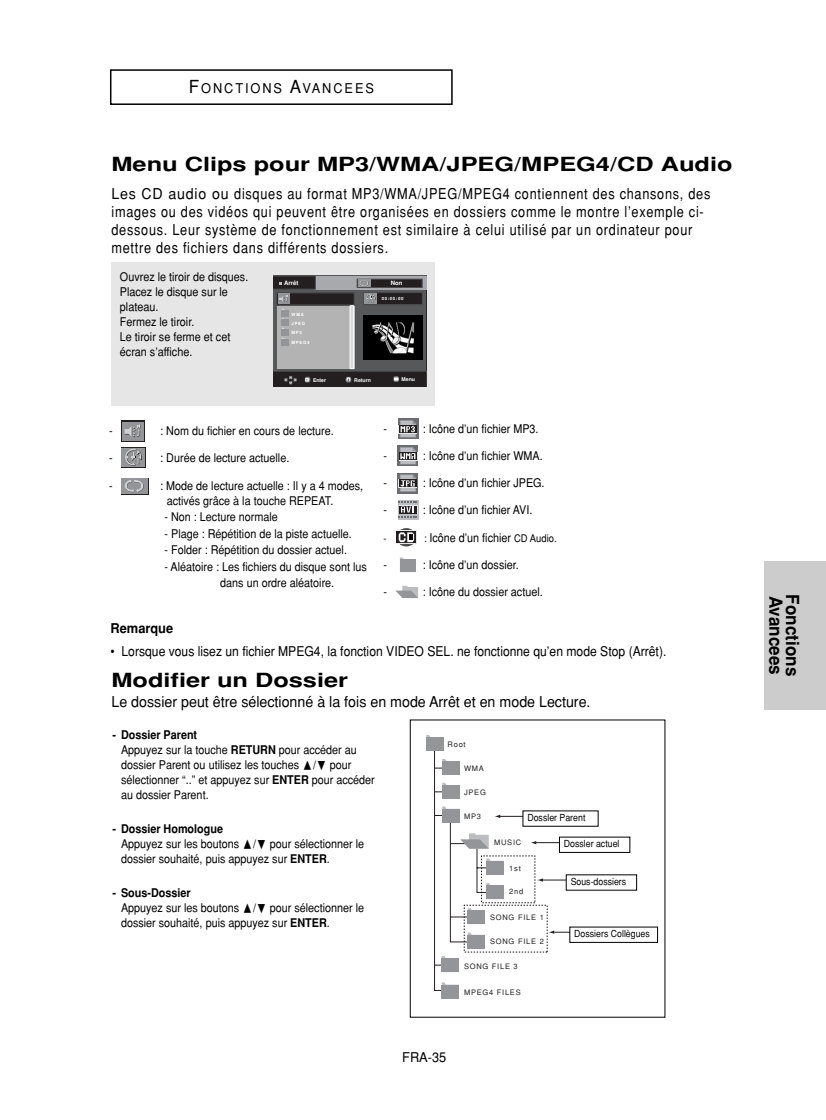
<style>
.page{position:relative;width:826px;height:1120px;background:#fff}
.page>*{position:absolute;margin:0;border:0;box-sizing:border-box;transform-origin:0 0}
.t1{font:700 19.5px "Helvetica";color:#000;scale:1.3 1}
.t2{font:700 18px "Helvetica";color:#000;scale:.95 1}
.t3{font:15px/18px "Helvetica";letter-spacing:.055em;color:#000;scale:.95 1}
.t4{font:15px "Helvetica";color:#000;scale:.95 1}
.t5{font:13.5px "Helvetica";color:#000;scale:.9 1}
.t6{font:13.5px "Helvetica";letter-spacing:.15em;color:#000;scale:.95 1}
.t7{font:700 13.5px "Helvetica";color:#000;scale:.95 1}
.t8{font:13.5px "Helvetica";color:#000;scale:.95 1}
.t9{font:12px/15px "Helvetica";color:#000;scale:.9 1}
.t10{font:10.5px "Helvetica";color:#000;scale:.9 1}
.t11{font:9.75px "Helvetica";color:#000;scale:.9 1}
.t12{font:7.5px "Helvetica";letter-spacing:.1em;color:#231f20}
.t13{font:700 6px "Helvetica";color:#fff}
.t14{font:700 5.1px "Helvetica";color:#fff}
.t15{font:700 4.2px "Helvetica";letter-spacing:.18em;color:#fff}
.s1{font-size:18px}
.s2{font-size:10.5px}
.s3{font-weight:700}
.s4{font-family:"Zeal"}
</style>
<div class="page">
<div style="left:764px;top:561px;width:62px;height:148px;background:#ccc"></div>
<div style="left:110px;top:69px;width:343px;height:36px;border:2px solid #000"></div>
<div style="left:111px;top:262px;width:324px;height:143px;background:#e6e6e6"></div>
<svg style="left:395px;top:586px;width:23px;height:12px"></svg>
<svg style="left:400px;top:557px;width:16px;height:3px"></svg>
<div style="left:400px;top:560px;width:16px;height:12px;background:#939598"></div>
<svg style="left:396px;top:528px;width:20px;height:18px"></svg>
<svg style="left:396px;top:530px;width:21px;height:14px"></svg>
<svg style="left:397px;top:531px;width:19px;height:12px"></svg>
<svg style="left:399px;top:532px;width:15px;height:10px"></svg>
<svg style="left:398px;top:500px;width:20px;height:19px"></svg>
<svg style="left:398px;top:501px;width:19px;height:17px"></svg>
<div style="left:397px;top:473px;width:21px;height:20px;background:#6c6d70"></div>
<svg style="left:398px;top:479px;width:19px;height:9px"></svg>
<div style="left:399px;top:480px;width:18px;height:7px;background:#231f20"></div>
<svg style="left:400px;top:474px;width:16px;height:18px"></svg>
<div style="left:398px;top:446px;width:20px;height:20px;background:linear-gradient(to right,#838588,#797a7d)"></div>
<div style="left:399px;top:452px;width:18px;height:9px;background:#e6e7e9"></div>
<div style="left:399px;top:452px;width:18px;height:8px;background:#231f20"></div>
<svg style="left:400px;top:447px;width:16px;height:17px"></svg>
<div style="left:398px;top:418px;width:20px;height:21px;background:#6c6d70"></div>
<div style="left:399px;top:425px;width:18px;height:9px;background:#e6e7e9"></div>
<div style="left:399px;top:425px;width:18px;height:8px;background:#231f20"></div>
<svg style="left:400px;top:420px;width:16px;height:18px"></svg>
<div style="left:121px;top:478px;width:27px;height:17px;background:#231f20"></div>
<div style="left:121px;top:478px;width:27px;height:16px;background:#939598"></div>
<svg style="left:124px;top:480px;width:20px;height:13px"></svg>
<svg style="left:121px;top:447px;width:25px;height:21px"></svg>
<div style="left:122px;top:448px;width:23px;height:19px;background:#939598"></div>
<svg style="left:125px;top:449px;width:17px;height:16px"></svg>
<svg style="left:121px;top:421px;width:23px;height:21px"></svg>
<div style="left:122px;top:422px;width:21px;height:19px;background:#939598"></div>
<svg style="left:124px;top:425px;width:17px;height:12px"></svg>
<svg style="left:426px;top:735px;width:152px;height:263px"></svg>
<div style="left:442px;top:958px;width:17px;height:14px;background:#939598"></div>
<div style="left:523px;top:811px;width:75px;height:15px;background:#fff"></div>
<div style="left:560px;top:837px;width:70px;height:15px;background:#fff"></div>
<div style="left:559px;top:837px;width:71px;height:16px;border:1px solid #000"></div>
<div style="left:566px;top:875px;width:70px;height:15px;background:#fff"></div>
<div style="left:570px;top:927px;width:87px;height:15px;background:#fff"></div>
<svg style="left:274px;top:276px;width:153px;height:110px;background:#646364"></svg>
<div style="left:281px;top:339px;width:8px;height:6px;background:#939598"></div>
<p class="t6" style="left:189px;top:84px;width:197px"><span class="s1">F</span>ONCTIONS <span class="s1">A</span>VANCEES</p>
<h1 class="t1" style="left:111px;top:157px;width:479px">Menu Clips pour MP3/WMA/JPEG/MPEG4/CD Audio</h1>
<p class="t3" style="left:111px;top:186px;width:632px">Les CD audio ou disques au format MP3/WMA/JPEG/MPEG4 contiennent des chansons, des images ou des vidéos qui peuvent être organisées en dossiers comme le montre l’exemple ci&shy;dessous. Leur système de fonctionnement est similaire à celui utilisé par un ordinateur pour mettre des fichiers dans différents dossiers.</p>
<p class="t9" style="left:120px;top:271px;width:144px">Ouvrez le tiroir de disques.<br>Placez le disque sur le plateau.<br>Fermez le tiroir.<br>Le tiroir se ferme et cet écran s’affiche.</p>
<p class="t13" style="left:284px;top:281px;width:16px">Arrêt</p>
<p class="t13" style="left:391px;top:281px;width:13px">Non</p>
<p class="t15" style="left:382px;top:297px;width:23px">00:00:00</p>
<p class="t15" style="left:292px;top:312px;width:14px">WMA</p>
<p class="t15" style="left:292px;top:322px;width:15px">JPEG</p>
<p class="t15" style="left:292px;top:331px;width:12px">MP3</p>
<p class="t15" style="left:292px;top:341px;width:20px">MPEG4</p>
<p class="t14" style="left:313px;top:378px;width:15px">Enter</p>
<p class="t14" style="left:354px;top:378px;width:18px">Return</p>
<p class="t14" style="left:402px;top:377px;width:15px">Menu</p>
<p class="t9" style="left:109px;top:424px;width:5px">-</p>
<p class="t9" style="left:160px;top:424px;width:194px">: Nom du fichier en cours de lecture.</p>
<p class="t9" style="left:109px;top:451px;width:5px">-</p>
<p class="t9" style="left:160px;top:451px;width:145px">: Durée de lecture actuelle.</p>
<p class="t9" style="left:109px;top:479px;width:5px">-</p>
<p class="t9" style="left:167px;top:480px;width:220px;line-height:14.4px;text-indent:-6px">: Mode de lecture actuelle : Il y a 4 modes, activés grâce à la touche REPEAT.</p>
<p class="t9" style="left:165px;top:510px;width:128px">- Non : Lecture normale</p>
<p class="t9" style="left:165px;top:527px;width:210px">- Plage : Répétition de la piste actuelle.</p>
<p class="t9" style="left:165px;top:543px;width:204px">- Folder : Répétition du dossier actuel.</p>
<p class="t9" style="left:220px;top:559px;width:164px;line-height:16.5px;text-indent:-56px">- Aléatoire : Les fichiers du disque sont lus dans un ordre aléatoire.</p>
<p class="t9" style="left:384px;top:422px;width:5px">-</p>
<p class="t9" style="left:423px;top:422px;width:130px">: Icône d’un fichier MP3.</p>
<p class="t9" style="left:384px;top:449px;width:5px">-</p>
<p class="t9" style="left:423px;top:449px;width:135px">: Icône d’un fichier WMA.</p>
<p class="t9" style="left:384px;top:476px;width:5px">-</p>
<p class="t9" style="left:423px;top:476px;width:137px">: Icône d’un fichier JPEG.</p>
<p class="t9" style="left:384px;top:503px;width:5px">-</p>
<p class="t9" style="left:423px;top:503px;width:123px">: Icône d’un fichier AVI.</p>
<p class="t10" style="left:384px;top:535px;width:5px">-</p>
<p class="t9" style="left:424px;top:532px;width:149px"><span class="s2">:</span> Icône d’un fichier <span class="s2">CD Audio.</span></p>
<p class="t9" style="left:384px;top:559px;width:5px">-</p>
<p class="t9" style="left:423px;top:559px;width:108px">: Icône d’un dossier.</p>
<p class="t9" style="left:384px;top:586px;width:5px">-</p>
<p class="t9" style="left:423px;top:586px;width:135px">: Icône du dossier actuel.</p>
<p class="t7" style="left:111px;top:623px;width:68px">Remarque</p>
<p class="t5" style="left:111px;top:646px;width:619px">• Lorsque vous lisez un fichier MPEG4, la fonction VIDEO SEL. ne fonctionne qu’en mode Stop (Arrêt).</p>
<h1 class="t1" style="left:111px;top:673px;width:183px">Modifier un Dossier</h1>
<p class="t4" style="left:111px;top:697px;width:506px">Le dossier peut être sélectionné à la fois en mode Arrêt et en mode Lecture.</p>
<p class="t12" style="left:448px;top:742px;width:20px">Root</p>
<p class="t12" style="left:464px;top:766px;width:21px">WMA</p>
<p class="t12" style="left:464px;top:789px;width:23px">JPEG</p>
<p class="t12" style="left:464px;top:813px;width:18px">MP3</p>
<p class="t9" style="left:121px;top:728px;width:284px;text-indent:-9px"><span class="s3">- Dossier Parent<br></span>Appuyez sur la touche <span class="s3">RETURN</span> pour accéder au dossier Parent ou utilisez les touches <span class="s4">➐</span>/<span class="s4">❷</span> pour sélectionner “..” et appuyez sur <span class="s3">ENTER</span> pour accéder au dossier Parent.</p>
<p class="t9" style="left:121px;top:822px;width:272px;text-indent:-9px"><span class="s3">- Dossier Homologue<br></span>Appuyez sur les boutons <span class="s4">➐</span>/<span class="s4">❷</span> pour sélectionner le dossier souhaité, puis appuyez sur <span class="s3">ENTER</span>.</p>
<p class="t9" style="left:121px;top:887px;width:272px;text-indent:-9px"><span class="s3">- Sous-Dossier<br></span>Appuyez sur les boutons <span class="s4">➐</span>/<span class="s4">❷</span> pour sélectionner le dossier souhaité, puis appuyez sur <span class="s3">ENTER</span>.</p>
<p class="t11" style="left:527px;top:814px;width:66px">Dossler Parent</p>
<p class="t11" style="left:564px;top:840px;width:63px">Dossler actuel</p>
<p class="t11" style="left:571px;top:878px;width:63px">Sous-dossiers</p>
<p class="t12" style="left:494px;top:839px;width:29px">MUSIC</p>
<p class="t12" style="left:509px;top:865px;width:13px">1st</p>
<p class="t12" style="left:509px;top:889px;width:16px">2nd</p>
<p class="t12" style="left:490px;top:915px;width:55px">SONG FILE 1</p>
<p class="t12" style="left:490px;top:939px;width:55px">SONG FILE 2</p>
<p class="t11" style="left:574px;top:930px;width:85px">Dossiers Collègues</p>
<p class="t12" style="left:464px;top:963px;width:55px">SONG FILE 3</p>
<p class="t12" style="left:464px;top:990px;width:58px">MPEG4 FILES</p>
<p class="t8" style="left:402px;top:1052px;width:48px">FRA-35</p>
<h2 class="t2" style="left:782px;top:595px;width:85px;rotate:90deg">Avancees</h2>
<h2 class="t2" style="left:799px;top:594px;width:87px;rotate:90deg">Fonctions</h2>
</div>
